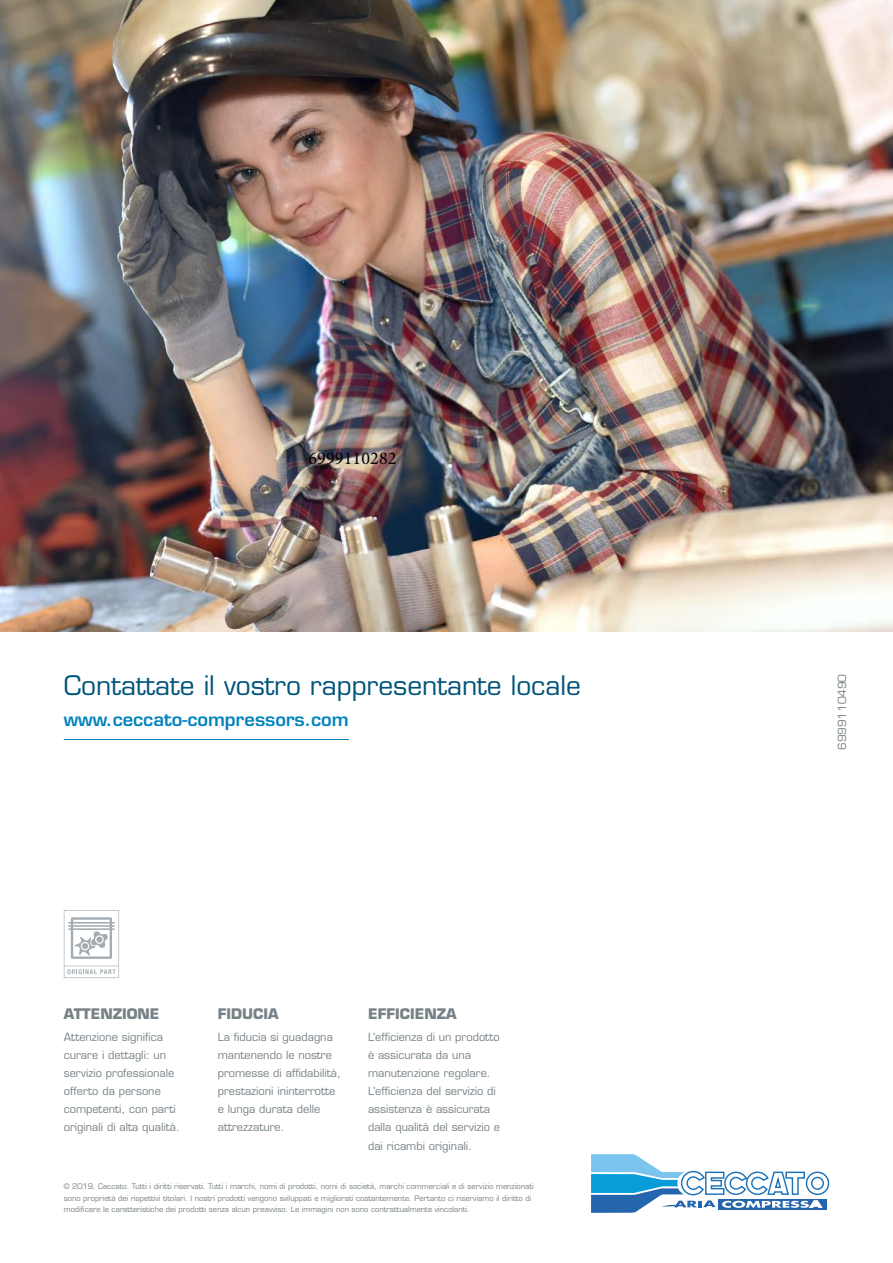
<style>
.page{position:relative;width:893px;height:1263px;background:#fff}
.page>*{position:absolute;margin:0;border:0;box-sizing:border-box;transform-origin:0 0}
.t1{font:26.25px "Eurostile LT";color:#005479}
.t2{font:600 18px "Eurostile LT";color:#0083bc}
.t3{font:18px "Minion Pro";letter-spacing:.01em;color:#000}
.t4{font:700 14.25px "Eurostile LT";color:#778186}
.t5{font:10.95px/18.1px "Eurostile LT";color:#778186}
.t6{font:10.95px "Eurostile LT Std";color:#778186}
.t7{font:7.5px/11.2px "Eurostile LT Std";color:#778186}
.s1{font-family:"Eurostile LT"}
</style>
<div class="page">
<hr style="left:64px;top:739px;width:285px;height:1px;background:#0083bc">
<img style="left:0;top:0;width:893px;height:631px">
<svg style="left:591px;top:1154px;width:239px;height:59px"></svg>
<svg style="left:64px;top:910px;width:55px;height:68px"></svg>
<h2 class="t3" style="left:308px;top:446px;width:90px">6999110282</h2>
<h1 class="t1" style="left:64px;top:669px;width:519px">Contattate il vostro rappresentante locale</h1>
<h2 class="t2" style="left:64px;top:708px;width:287px">www.ceccato-compressors.com</h2>
<h3 class="t4" style="left:64px;top:1005px;width:97px">ATTENZIONE</h3>
<p class="t5" style="left:64px;top:1028px;width:118px">Attenzione significa curare i dettagli: un servizio professionale offerto da persone competenti, con parti originali di alta qualità.</p>
<h3 class="t4" style="left:218px;top:1005px;width:62px">FIDUCIA</h3>
<p class="t5" style="left:218px;top:1028px;width:125px">La fiducia si guadagna mantenendo le nostre promesse di affidabilità, prestazioni ininterrotte e lunga durata delle attrezzature.</p>
<h3 class="t4" style="left:368px;top:1005px;width:90px">EFFICIENZA</h3>
<p class="t5" style="left:368px;top:1028px;width:133px">L’efficienza di un prodotto è assicurata da una manutenzione regolare.<br>L’efficienza del servizio di assistenza è assicurata dalla qualità del servizio e dai ricambi originali.</p>
<p class="t7" style="left:64px;top:1181px;width:472px"><span class="s1">© 2019, Ceccato.</span> Tutti i diritti riservati. Tutti i marchi, nomi di prodotti, nomi di società, marchi commerciali e di servizio menzionati sono proprietà dei rispettivi titolari. I nostri prodotti vengono sviluppati e migliorati costantemente. Pertanto ci riserviamo il diritto di modificare le caratteristiche dei prodotti senza alcun preavviso. Le immagini non sono contrattualmente vincolanti.</p>
<p class="t6" style="left:835px;top:750px;width:77px;rotate:-90deg">6999110490</p>
</div>
